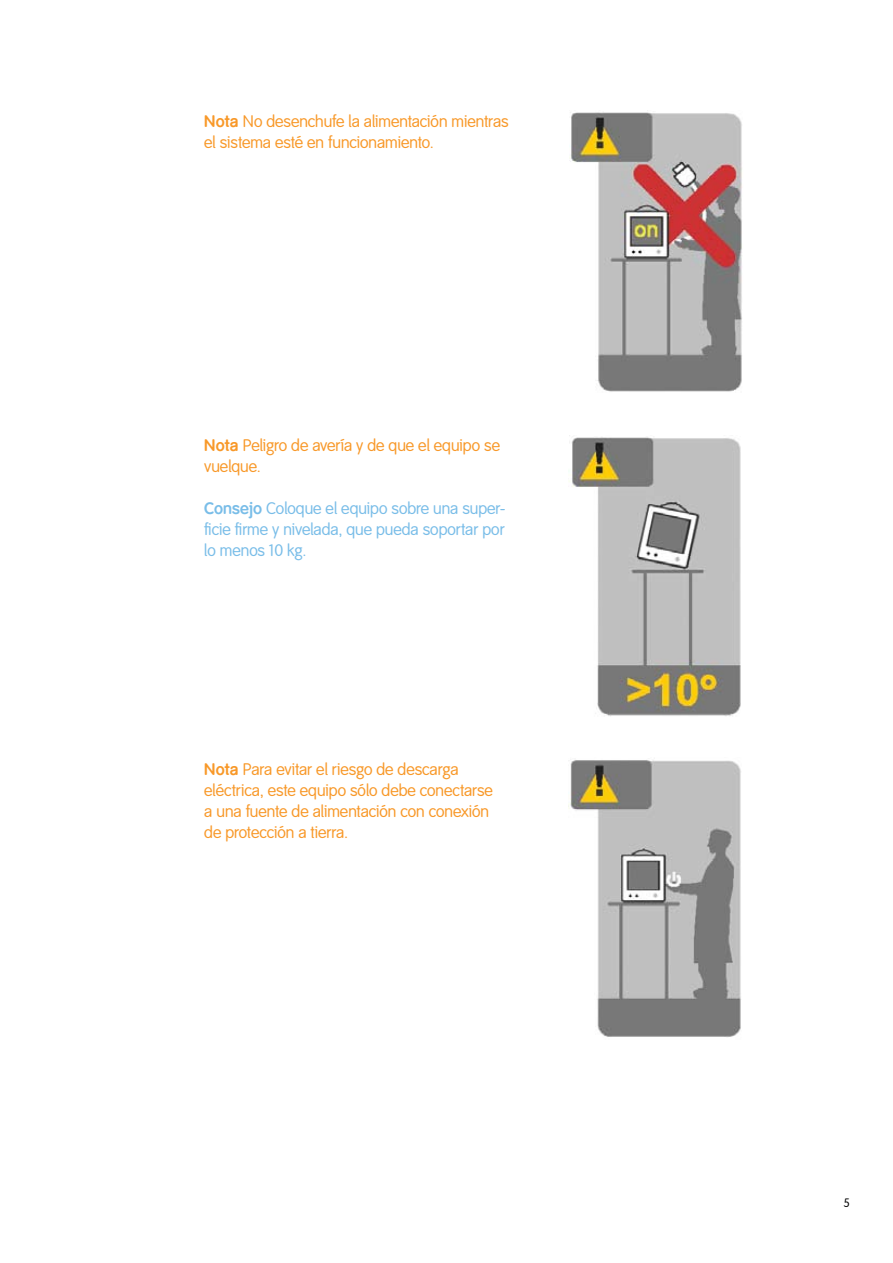
<style>
.page{position:relative;width:893px;height:1263px;background:#fff}
.page>*{position:absolute;margin:0;border:0;box-sizing:border-box;transform-origin:0 0}
.t1{font:16.5px/21px "Smith&Nephew";letter-spacing:-.005em;color:#f89828}
.t2{font:16.5px/21px "Smith&Nephew";color:#79bde8;text-align:justify}
.t3{font:12px "Smith&Nephew";color:#000}
.s1{font-weight:700}
</style>
<div class="page">
<img style="left:570px;top:112px;width:172px;height:280px">
<img style="left:569px;top:435px;width:172px;height:281px">
<img style="left:568px;top:760px;width:173px;height:277px">
<p class="t1" style="left:204px;top:111px;width:306px"><span class="s1">Nota</span> No desenchufe la alimentación mientras el sistema esté en funcionamiento.</p>
<p class="t1" style="left:204px;top:435px;width:297px"><span class="s1">Nota</span> Peligro de avería y de que el equipo se vuelque.</p>
<p class="t2" style="left:204px;top:498px;width:303px"><span class="s1">Consejo</span> Coloque el equipo sobre una super&shy;ficie firme y nivelada, que pueda soportar por lo menos 10 kg.</p>
<p class="t1" style="left:204px;top:759px;width:290px"><span class="s1">Nota</span> Para evitar el riesgo de descarga eléctrica, este equipo sólo debe conectarse a una fuente de alimentación con conexión de protección a tierra.</p>
<p class="t3" style="left:843px;top:1196px;width:8px">5</p>
</div>
